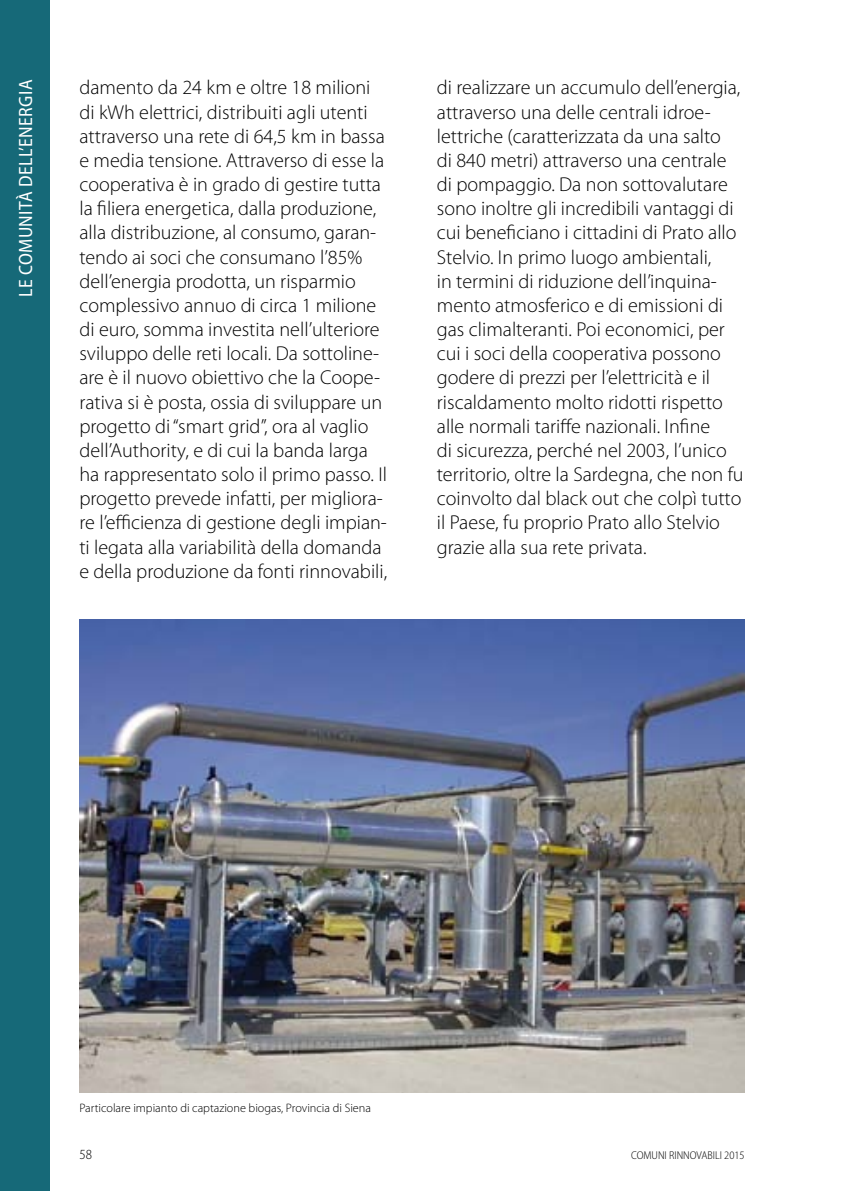
<style>
.page{position:relative;width:844px;height:1191px;background:#fff}
.page>*{position:absolute;margin:0;border:0;box-sizing:border-box;transform-origin:0 0}
.t1{font:300 20.12px/24.2px "Myriad Pro";color:#000}
.t2{font:semi-condensed 19.25px "Myriad Pro";color:#fff}
.t3{font:300 semi-condensed 14px "Myriad Pro";color:#000}
.t4{font:300 12.25px "Myriad Pro";color:#000}
.t5{font:300 semi-condensed 11.38px "Myriad Pro";color:#000}
</style>
<div class="page">
<div style="left:0;top:0;width:50px;height:1191px;background:#166978"></div>
<img style="left:79px;top:619px;width:665px;height:473px">
<p class="t2" style="left:15px;top:297px;width:217px;rotate:-90deg">le comunità dell’energia</p>
<p class="t1" style="left:79px;top:76px;width:309px">damento da 24 km e oltre 18 milioni di kWh elettrici, distribuiti agli utenti attraverso una rete di 64,5 km in bassa e media tensione. Attraverso di esse la cooperativa è in grado di gestire tutta la filiera energetica, dalla produzione, alla distribuzione, al consumo, garan&shy;tendo ai soci che consumano l’85% dell’energia prodotta, un risparmio complessivo annuo di circa 1 milione di euro, somma investita nell’ulteriore sviluppo delle reti locali. Da sottoline&shy;are è il nuovo obiettivo che la Coope&shy;rativa si è posta, ossia di sviluppare un progetto di “smart grid”, ora al vaglio dell’Authority, e di cui la banda larga ha rappresentato solo il primo passo. Il progetto prevede infatti, per migliora&shy;re l’efficienza di gestione degli impian&shy;ti legata alla variabilità della domanda e della produzione da fonti rinnovabili,</p>
<p class="t1" style="left:437px;top:76px;width:308px">di realizzare un accumulo dell’energia, attraverso una delle centrali idroe&shy;lettriche (caratterizzata da una salto<br>di 840 metri) attraverso una centrale di pompaggio. Da non sottovalutare sono inoltre gli incredibili vantaggi di cui beneficiano i cittadini di Prato allo Stelvio. In primo luogo ambientali,<br>in termini di riduzione dell’inquina&shy;mento atmosferico e di emissioni di gas climalteranti. Poi economici, per cui i soci della cooperativa possono godere di prezzi per l’elettricità e il riscaldamento molto ridotti rispetto alle normali tariffe nazionali. Infine<br>di sicurezza, perché nel 2003, l’unico territorio, oltre la Sardegna, che non fu coinvolto dal black out che colpì tutto il Paese, fu proprio Prato allo Stelvio grazie alla sua rete privata.</p>
<p class="t4" style="left:79px;top:1100px;width:293px">Particolare impianto di captazione biogas, Provincia di Siena</p>
<p class="t3" style="left:79px;top:1146px;width:14px">58</p>
<p class="t5" style="left:631px;top:1148px;width:115px">COMUNI RINNOVABILI 2015</p>
</div>
